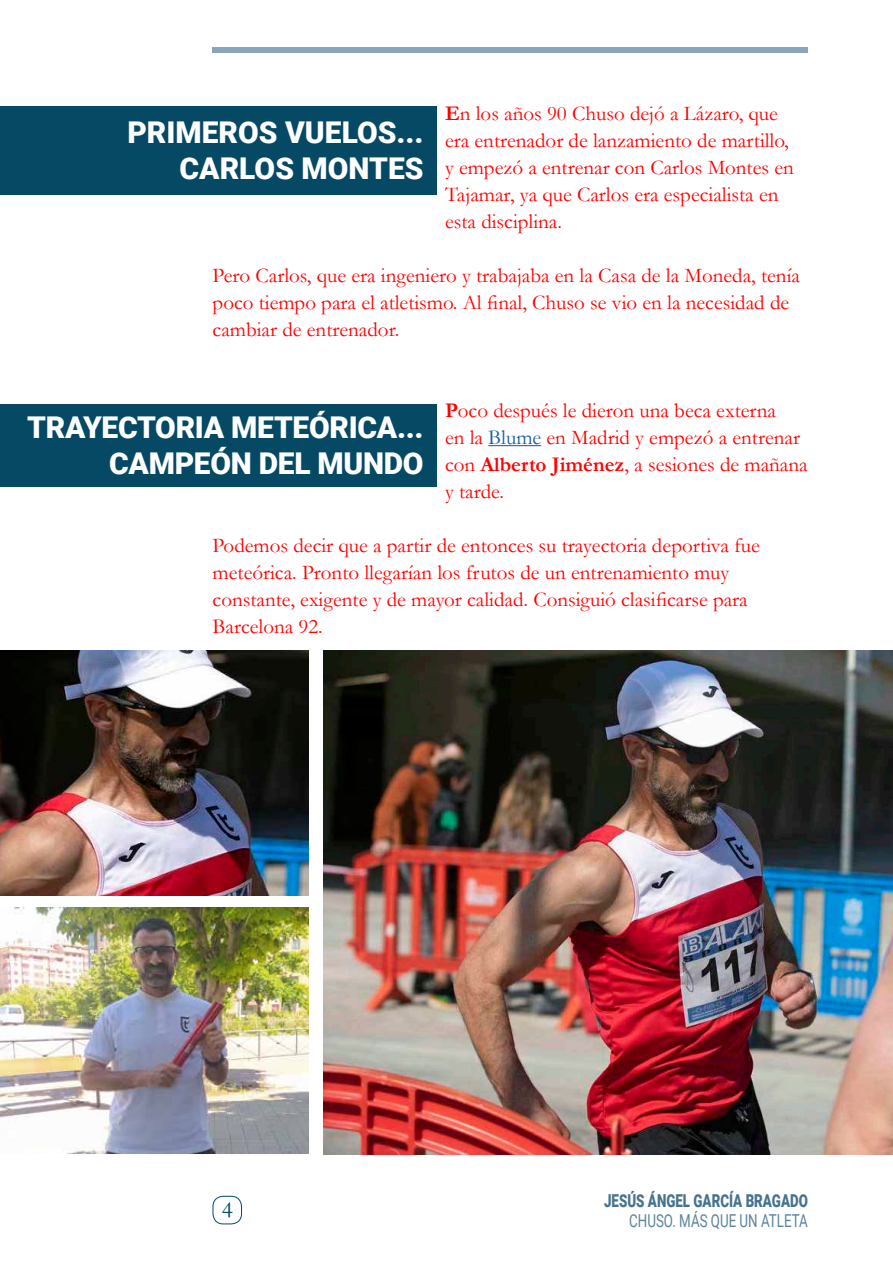
<style>
.page{position:relative;width:893px;height:1263px;background:#fff}
.page>*{position:absolute;margin:0;border:0;box-sizing:border-box;transform-origin:0 0}
.t1{font:900 30px/36px "Roboto";letter-spacing:-.01em;color:#fff;text-align:right}
.t2{font:23.55px "Garamond";color:#054965}
.t3{font:21px/27px "Garamond";color:#f00}
.t4{font:900 17.85px "Roboto";color:#45738e;scale:.75 1}
.t5{font:17.85px "Roboto";color:#5a839d;scale:.75 1}
.s1{font-weight:700}
.s2{color:#175d9e}
</style>
<div class="page">
<div style="left:213px;top:1196px;width:29px;height:28px;border:1px solid #054965;border-radius:10px"></div>
<div style="left:213px;top:47px;width:595px;height:5px;background:#88a5bb"></div>
<hr style="left:488px;top:445px;width:53px;height:1px;background:#175d9e">
<div style="left:0;top:107px;width:436px;height:88px;background:#054965"></div>
<div style="left:0;top:404px;width:436px;height:83px;background:#054965"></div>
<img style="left:323px;top:650px;width:570px;height:504px">
<img style="left:0;top:650px;width:308px;height:246px">
<img style="left:0;top:908px;width:308px;height:245px">
<p class="t3" style="left:445px;top:102px;width:350px"><span class="s1">E</span>n los años 90 Chuso dejó a Lázaro, que era entrenador de lanzamiento de martillo, y empezó a entrenar con Carlos Montes en Tajamar, ya que Carlos era especialista en esta disciplina.</p>
<p class="t3" style="left:213px;top:264px;width:589px">Pero Carlos, que era ingeniero y trabajaba en la Casa de la Moneda, tenía poco tiempo para el atletismo. Al final, Chuso se vio en la necesidad de cambiar de entrenador.</p>
<h1 class="t1" style="left:127px;top:116px;width:298px">PRIMEROS VUELOS...<br>CARLOS MONTES</h1>
<p class="t3" style="left:445px;top:399px;width:364px"><span class="s1">P</span>oco después le dieron una beca externa<br>en la <span class="s2">Blume</span> en Madrid y empezó a entrenar con <span class="s1">Alberto Jiménez</span>, a sesiones de mañana y tarde.</p>
<p class="t3" style="left:213px;top:534px;width:549px">Podemos decir que a partir de entonces su trayectoria deportiva fue meteórica. Pronto llegarían los frutos de un entrenamiento muy constante, exigente y de mayor calidad. Consiguió clasificarse para Barcelona 92.</p>
<h1 class="t1" style="left:27px;top:412px;width:398px">TRAYECTORIA METEÓRICA...<br>CAMPEÓN DEL MUNDO</h1>
<p class="t2" style="left:222px;top:1201px;width:13px">4</p>
<p class="t4" style="left:604px;top:1194px;width:273px">JESÚS ÁNGEL GARCÍA BRAGADO</p>
<p class="t5" style="left:629px;top:1213px;width:240px">CHUSO. MÁS QUE UN ATLETA</p>
</div>
